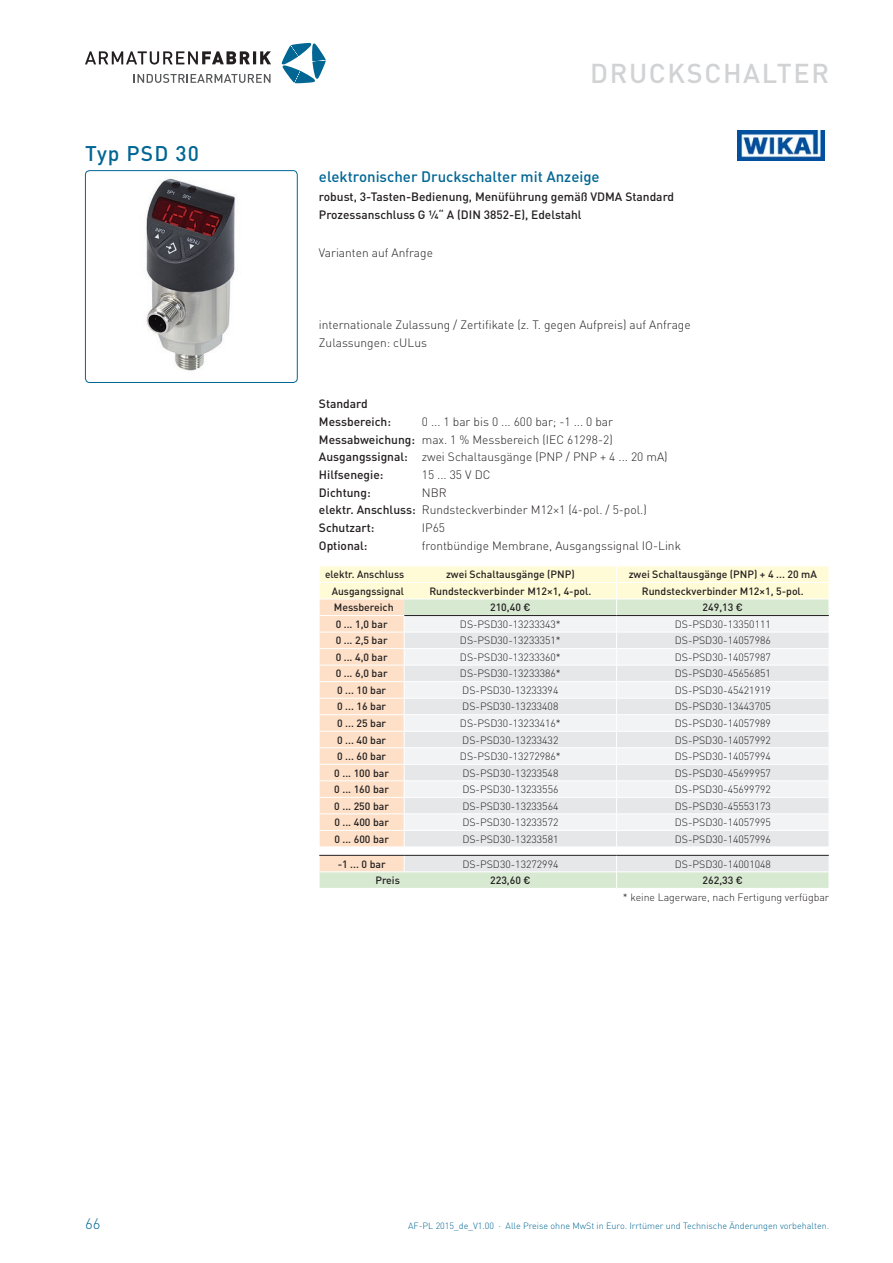
<style>
.page{position:relative;width:893px;height:1263px;background:#fff}
.page>*{position:absolute;margin:0;border:0;box-sizing:border-box;transform-origin:0 0}
.t1{font:500 27px "DINOT";letter-spacing:.06em;color:#d1d2d4}
.Ü2_Typ_blau{font:500 21px "DINOT";letter-spacing:.05em;color:#016694}
.Ü3_PK-sub_blau{font:500 15px "DINOT";color:#016694}
.t2{font:300 15px "DINOT";color:#016694}
.Fließtext{font:300 12px "DINOT";color:#231f20}
.Fließtext_bold{font:500 12px "DINOT";color:#231f20}
.txt_Typ_Kurzbeschr{font:500 12px "DINOT";color:#231f20}
.txt_Tabelle_medium{font:300 10.5px "DINOT";color:#231f20}
.txt_Tabelle_medium-2{font:500 10.5px "DINOT";color:#231f20}
.t3{font:300 9px "DINOT";color:#016694}
</style>
<div class="page">
<svg style="left:134px;top:74px;width:136px;height:9px"></svg>
<svg style="left:282px;top:42px;width:44px;height:41px"></svg>
<svg style="left:85px;top:51px;width:186px;height:14px"></svg>
<img style="left:146px;top:177px;width:89px;height:194px">
<div style="left:85px;top:170px;width:213px;height:213px;border:1px solid #016694;border-radius:4px"></div>
<img style="left:738px;top:131px;width:86px;height:30px">
<svg style="left:319px;top:566px;width:510px;height:322px"></svg>
<hr style="left:319px;top:615px;width:85px;height:1px;background:#fff">
<hr style="left:319px;top:632px;width:85px;height:1px;background:#fff">
<hr style="left:617px;top:566px;width:212px;height:1px;background:#fff">
<hr style="left:617px;top:582px;width:212px;height:1px;background:#fff">
<hr style="left:404px;top:615px;width:213px;height:1px;background:#231f20">
<hr style="left:617px;top:615px;width:212px;height:1px;background:#231f20">
<hr style="left:319px;top:855px;width:85px;height:1px;background:#231f20">
<hr style="left:404px;top:855px;width:213px;height:1px;background:#231f20">
<hr style="left:617px;top:855px;width:212px;height:1px;background:#231f20">
<p class="Ü2_Typ_blau" style="left:85px;top:140px;width:115px">Typ PSD 30</p>
<h1 class="t1" style="left:590px;top:56px;width:240px">DRUCKSCHALTER</h1>
<p class="Ü3_PK-sub_blau" style="left:319px;top:167px;width:282px">elektronischer Druckschalter mit Anzeige</p>
<p class="txt_Typ_Kurzbeschr" style="left:319px;top:189px;width:357px">robust, 3-Tasten-Bedienung, Menüführung gemäß VDMA Standard</p>
<p class="txt_Typ_Kurzbeschr" style="left:319px;top:207px;width:264px">Prozessanschluss G ¼“ A (DIN 3852-E), Edelstahl</p>
<p class="Fließtext" style="left:319px;top:245px;width:116px">Varianten auf Anfrage</p>
<p class="Fließtext" style="left:319px;top:317px;width:373px">internationale Zulassung / Zertifikate (z. T. gegen Aufpreis) auf Anfrage</p>
<p class="Fließtext" style="left:319px;top:335px;width:110px">Zulassungen: cULus</p>
<p class="Fließtext_bold" style="left:319px;top:396px;width:50px">Standard</p>
<p class="Fließtext_bold" style="left:319px;top:414px;width:74px">Messbereich:</p>
<p class="Fließtext" style="left:422px;top:414px;width:193px">0 ... 1 bar bis 0 ... 600 bar; -1 ... 0 bar</p>
<p class="Fließtext_bold" style="left:319px;top:432px;width:98px">Messabweichung:</p>
<p class="Fließtext" style="left:422px;top:432px;width:192px">max. 1 % Messbereich (IEC 61298-2)</p>
<p class="Fließtext_bold" style="left:319px;top:449px;width:90px">Ausgangssignal:</p>
<p class="Fließtext" style="left:422px;top:449px;width:247px">zwei Schaltausgänge (PNP / PNP + 4 ... 20 mA)</p>
<p class="Fließtext_bold" style="left:319px;top:467px;width:66px">Hilfsenegie:</p>
<p class="Fließtext" style="left:422px;top:467px;width:70px">15 ... 35 V DC</p>
<p class="Fließtext_bold" style="left:319px;top:485px;width:53px">Dichtung:</p>
<p class="Fließtext" style="left:422px;top:485px;width:26px">NBR</p>
<p class="Fließtext_bold" style="left:319px;top:502px;width:98px">elektr. Anschluss:</p>
<p class="Fließtext" style="left:422px;top:503px;width:226px">Rundsteckverbinder M12×1 (4-pol. / 5-pol.)</p>
<p class="Fließtext_bold" style="left:319px;top:520px;width:57px">Schutzart:</p>
<p class="Fließtext" style="left:422px;top:520px;width:25px">IP65</p>
<p class="Fließtext_bold" style="left:319px;top:538px;width:50px">Optional:</p>
<p class="Fließtext" style="left:422px;top:538px;width:261px">frontbündige Membrane, Ausgangssignal IO-Link</p>
<p class="txt_Tabelle_medium-2" style="left:325px;top:568px;width:81px">elektr. Anschluss</p>
<p class="txt_Tabelle_medium-2" style="left:446px;top:568px;width:130px">zwei Schaltausgänge (PNP)</p>
<p class="txt_Tabelle_medium-2" style="left:629px;top:568px;width:190px">zwei Schaltausgänge (PNP) + 4 ... 20 mA</p>
<p class="txt_Tabelle_medium-2" style="left:332px;top:584px;width:74px">Ausgangssignal</p>
<p class="txt_Tabelle_medium-2" style="left:429px;top:584px;width:164px">Rundsteckverbinder M12×1, 4-pol.</p>
<p class="txt_Tabelle_medium-2" style="left:642px;top:584px;width:164px">Rundsteckverbinder M12×1, 5-pol.</p>
<p class="txt_Tabelle_medium-2" style="left:334px;top:601px;width:61px">Messbereich</p>
<p class="txt_Tabelle_medium-2" style="left:490px;top:601px;width:42px">210,40 €</p>
<p class="txt_Tabelle_medium-2" style="left:702px;top:601px;width:42px">249,13 €</p>
<p class="txt_Tabelle_medium-2" style="left:336px;top:617px;width:53px">0 ... 1,0 bar</p>
<p class="txt_Tabelle_medium" style="left:460px;top:618px;width:103px">DS-PSD30-13233343*</p>
<p class="txt_Tabelle_medium" style="left:675px;top:618px;width:98px">DS-PSD30-13350111</p>
<p class="txt_Tabelle_medium-2" style="left:336px;top:634px;width:53px">0 ... 2,5 bar</p>
<p class="txt_Tabelle_medium" style="left:460px;top:634px;width:103px">DS-PSD30-13233351*</p>
<p class="txt_Tabelle_medium" style="left:675px;top:634px;width:98px">DS-PSD30-14057986</p>
<p class="txt_Tabelle_medium-2" style="left:336px;top:650px;width:53px">0 ... 4,0 bar</p>
<p class="txt_Tabelle_medium" style="left:460px;top:651px;width:103px">DS-PSD30-13233360*</p>
<p class="txt_Tabelle_medium" style="left:675px;top:651px;width:98px">DS-PSD30-14057987</p>
<p class="txt_Tabelle_medium-2" style="left:336px;top:667px;width:53px">0 ... 6,0 bar</p>
<p class="txt_Tabelle_medium" style="left:460px;top:667px;width:103px">DS-PSD30-13233386*</p>
<p class="txt_Tabelle_medium" style="left:675px;top:667px;width:98px">DS-PSD30-45656851</p>
<p class="txt_Tabelle_medium-2" style="left:337px;top:683px;width:51px">0 ... 10 bar</p>
<p class="txt_Tabelle_medium" style="left:462px;top:684px;width:98px">DS-PSD30-13233394</p>
<p class="txt_Tabelle_medium" style="left:675px;top:684px;width:98px">DS-PSD30-45421919</p>
<p class="txt_Tabelle_medium-2" style="left:337px;top:700px;width:51px">0 ... 16 bar</p>
<p class="txt_Tabelle_medium" style="left:462px;top:700px;width:98px">DS-PSD30-13233408</p>
<p class="txt_Tabelle_medium" style="left:675px;top:700px;width:98px">DS-PSD30-13443705</p>
<p class="txt_Tabelle_medium-2" style="left:337px;top:716px;width:51px">0 ... 25 bar</p>
<p class="txt_Tabelle_medium" style="left:460px;top:717px;width:103px">DS-PSD30-13233416*</p>
<p class="txt_Tabelle_medium" style="left:675px;top:717px;width:98px">DS-PSD30-14057989</p>
<p class="txt_Tabelle_medium-2" style="left:337px;top:733px;width:51px">0 ... 40 bar</p>
<p class="txt_Tabelle_medium" style="left:462px;top:733px;width:98px">DS-PSD30-13233432</p>
<p class="txt_Tabelle_medium" style="left:675px;top:733px;width:98px">DS-PSD30-14057992</p>
<p class="txt_Tabelle_medium-2" style="left:337px;top:749px;width:51px">0 ... 60 bar</p>
<p class="txt_Tabelle_medium" style="left:460px;top:750px;width:103px">DS-PSD30-13272986*</p>
<p class="txt_Tabelle_medium" style="left:675px;top:750px;width:98px">DS-PSD30-14057994</p>
<p class="txt_Tabelle_medium-2" style="left:334px;top:766px;width:56px">0 ... 100 bar</p>
<p class="txt_Tabelle_medium" style="left:462px;top:766px;width:98px">DS-PSD30-13233548</p>
<p class="txt_Tabelle_medium" style="left:675px;top:766px;width:98px">DS-PSD30-45699957</p>
<p class="txt_Tabelle_medium-2" style="left:334px;top:783px;width:56px">0 ... 160 bar</p>
<p class="txt_Tabelle_medium" style="left:462px;top:783px;width:98px">DS-PSD30-13233556</p>
<p class="txt_Tabelle_medium" style="left:675px;top:783px;width:98px">DS-PSD30-45699792</p>
<p class="txt_Tabelle_medium-2" style="left:334px;top:799px;width:56px">0 ... 250 bar</p>
<p class="txt_Tabelle_medium" style="left:462px;top:799px;width:98px">DS-PSD30-13233564</p>
<p class="txt_Tabelle_medium" style="left:675px;top:799px;width:98px">DS-PSD30-45553173</p>
<p class="txt_Tabelle_medium-2" style="left:334px;top:816px;width:56px">0 ... 400 bar</p>
<p class="txt_Tabelle_medium" style="left:462px;top:816px;width:98px">DS-PSD30-13233572</p>
<p class="txt_Tabelle_medium" style="left:675px;top:816px;width:98px">DS-PSD30-14057995</p>
<p class="txt_Tabelle_medium-2" style="left:334px;top:832px;width:56px">0 ... 600 bar</p>
<p class="txt_Tabelle_medium" style="left:462px;top:832px;width:98px">DS-PSD30-13233581</p>
<p class="txt_Tabelle_medium" style="left:675px;top:832px;width:98px">DS-PSD30-14057996</p>
<p class="txt_Tabelle_medium-2" style="left:338px;top:857px;width:49px">-1 ... 0 bar</p>
<p class="txt_Tabelle_medium" style="left:462px;top:857px;width:98px">DS-PSD30-13272994</p>
<p class="txt_Tabelle_medium" style="left:675px;top:857px;width:98px">DS-PSD30-14001048</p>
<p class="txt_Tabelle_medium-2" style="left:375px;top:874px;width:26px">Preis</p>
<p class="txt_Tabelle_medium-2" style="left:490px;top:874px;width:42px">223,60 €</p>
<p class="txt_Tabelle_medium-2" style="left:703px;top:874px;width:42px">262,33 €</p>
<p class="txt_Tabelle_medium" style="left:623px;top:891px;width:208px">* keine Lagerware, nach Fertigung verfügbar</p>
<p class="t2" style="left:85px;top:1214px;width:17px">66</p>
<p class="t3" style="left:408px;top:1220px;width:423px">AF-PL 2015_de_V1.00 · Alle Preise ohne MwSt in Euro. Irrtümer und Technische Änderungen vorbehalten.</p>
</div>
